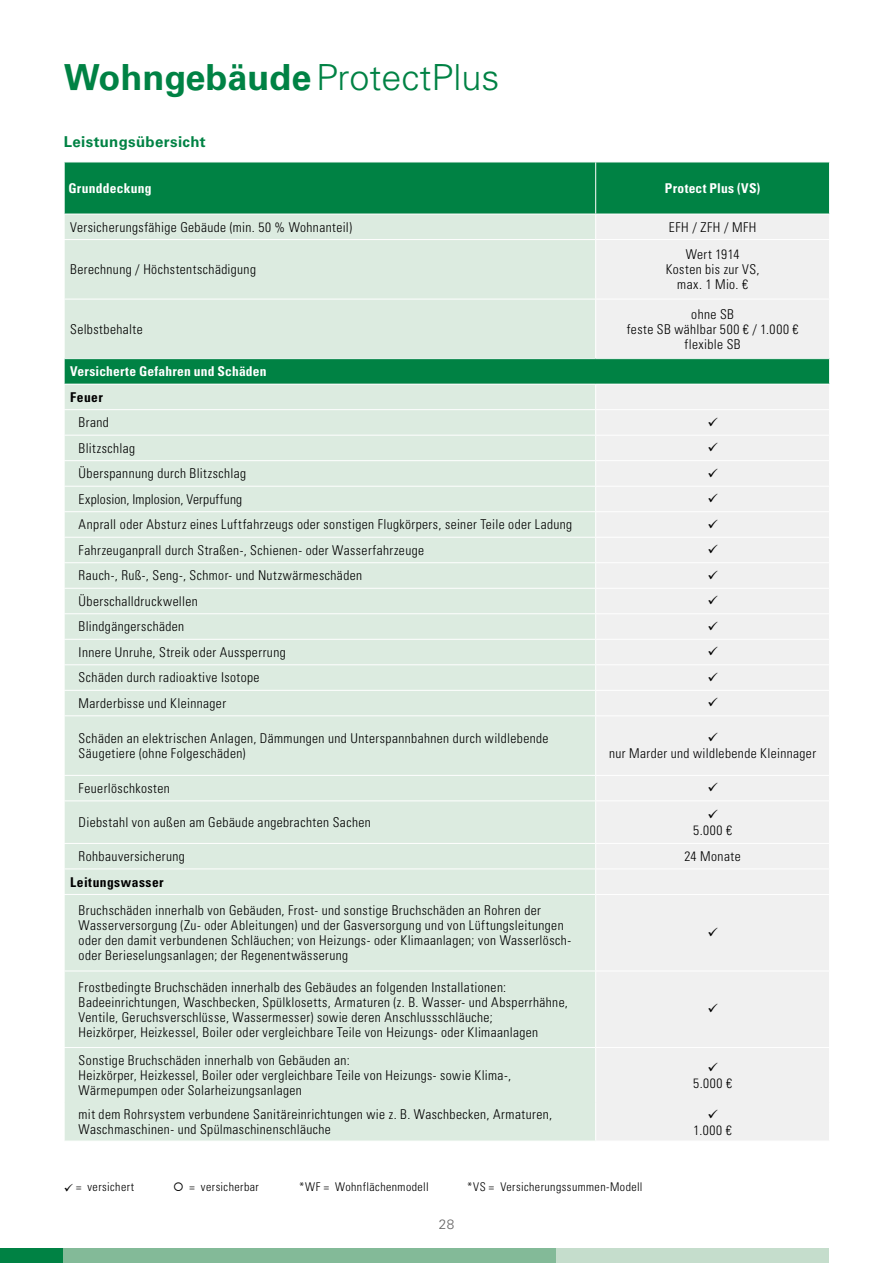
<style>
.page{position:relative;width:893px;height:1263px;background:#fff}
.page>*{position:absolute;margin:0;border:0;box-sizing:border-box;transform-origin:0 0}
.t1{font:700 36px "Univers LT Std";color:#008244}
.t2{font:700 15px "Univers LT Std";letter-spacing:.025em;color:#008244}
.t3{font:300 condensed 13.5px/15px "Univers LT Std";letter-spacing:.03em;color:#000}
.t4{font:700 condensed 13.5px "Univers LT Std";letter-spacing:.02em;color:#fff}
.t5{font:300 condensed 13.5px "Univers LT Std";letter-spacing:.01em;color:#000}
.t6{font:700 condensed 13.5px "Univers LT Std";letter-spacing:.035em;color:#000}
.t7{font:300 condensed 13.5px "Univers LT Std";letter-spacing:.05em;color:#000}
.t8{font:300 13.5px "Univers LT Std";color:#646363}
.t9{font:300 condensed 12px "Univers LT Std";letter-spacing:.035em;color:#000}
.s1{font-weight:300}
</style>
<div class="page">
<div style="left:0;top:1248px;width:64px;height:15px;background:#008244"></div>
<div style="left:64px;top:1248px;width:492px;height:15px;background:#83ba98"></div>
<div style="left:556px;top:1248px;width:273px;height:15px;background:#c5ddcc"></div>
<div style="left:65px;top:240px;width:530px;height:901px;background:#dcebe0"></div>
<div style="left:596px;top:240px;width:233px;height:900px;background:#f0f0f0"></div>
<div style="left:64px;top:359px;width:766px;height:25px;background:#008244"></div>
<svg style="left:64px;top:162px;width:766px;height:77px;background:#4da67a"></svg>
<hr style="left:64px;top:299px;width:532px;height:1px;background:#fff">
<hr style="left:596px;top:299px;width:234px;height:1px;background:#fff">
<hr style="left:64px;top:358px;width:532px;height:1px;background:#fff">
<hr style="left:596px;top:358px;width:234px;height:1px;background:#fff">
<hr style="left:64px;top:384px;width:532px;height:1px;background:#fff">
<hr style="left:596px;top:384px;width:234px;height:1px;background:#fff">
<hr style="left:64px;top:409px;width:532px;height:1px;background:#fff">
<hr style="left:596px;top:409px;width:234px;height:1px;background:#fff">
<hr style="left:64px;top:435px;width:532px;height:1px;background:#fff">
<hr style="left:596px;top:435px;width:234px;height:1px;background:#fff">
<hr style="left:64px;top:460px;width:532px;height:1px;background:#fff">
<hr style="left:596px;top:460px;width:234px;height:1px;background:#fff">
<hr style="left:64px;top:486px;width:532px;height:1px;background:#fff">
<hr style="left:596px;top:486px;width:234px;height:1px;background:#fff">
<hr style="left:64px;top:511px;width:532px;height:1px;background:#fff">
<hr style="left:596px;top:511px;width:234px;height:1px;background:#fff">
<hr style="left:64px;top:537px;width:532px;height:1px;background:#fff">
<hr style="left:596px;top:537px;width:234px;height:1px;background:#fff">
<hr style="left:64px;top:562px;width:532px;height:1px;background:#fff">
<hr style="left:596px;top:562px;width:234px;height:1px;background:#fff">
<hr style="left:64px;top:588px;width:532px;height:1px;background:#fff">
<hr style="left:596px;top:588px;width:234px;height:1px;background:#fff">
<hr style="left:64px;top:613px;width:532px;height:1px;background:#fff">
<hr style="left:596px;top:613px;width:234px;height:1px;background:#fff">
<hr style="left:64px;top:639px;width:532px;height:1px;background:#fff">
<hr style="left:596px;top:639px;width:234px;height:1px;background:#fff">
<hr style="left:64px;top:664px;width:532px;height:1px;background:#fff">
<hr style="left:596px;top:664px;width:234px;height:1px;background:#fff">
<hr style="left:64px;top:690px;width:532px;height:1px;background:#fff">
<svg style="left:64px;top:359px;width:1px;height:356px"></svg>
<hr style="left:596px;top:690px;width:234px;height:1px;background:#fff">
<svg style="left:829px;top:359px;width:1px;height:25px"></svg>
<hr style="left:64px;top:715px;width:532px;height:1px;background:#fff">
<hr style="left:596px;top:715px;width:234px;height:1px;background:#fff">
<hr style="left:64px;top:775px;width:532px;height:1px;background:#fff">
<svg style="left:64px;top:776px;width:1px;height:24px"></svg>
<hr style="left:596px;top:775px;width:234px;height:1px;background:#fff">
<hr style="left:64px;top:800px;width:532px;height:1px;background:#fff">
<hr style="left:596px;top:800px;width:234px;height:1px;background:#fff">
<hr style="left:64px;top:843px;width:532px;height:1px;background:#fff">
<hr style="left:596px;top:843px;width:234px;height:1px;background:#fff">
<hr style="left:64px;top:868px;width:532px;height:1px;background:#fff">
<svg style="left:64px;top:844px;width:1px;height:50px"></svg>
<hr style="left:596px;top:868px;width:234px;height:1px;background:#fff">
<hr style="left:64px;top:894px;width:532px;height:1px;background:#fff">
<hr style="left:596px;top:894px;width:234px;height:1px;background:#fff">
<hr style="left:64px;top:970px;width:532px;height:1px;background:#fff">
<hr style="left:596px;top:970px;width:234px;height:1px;background:#fff">
<hr style="left:64px;top:1047px;width:532px;height:1px;background:#fff">
<hr style="left:596px;top:1047px;width:234px;height:1px;background:#fff">
<svg style="left:708px;top:417px;width:9px;height:9px"></svg>
<svg style="left:708px;top:443px;width:9px;height:8px"></svg>
<svg style="left:708px;top:468px;width:9px;height:9px"></svg>
<svg style="left:708px;top:494px;width:9px;height:8px"></svg>
<svg style="left:708px;top:519px;width:9px;height:9px"></svg>
<svg style="left:708px;top:545px;width:9px;height:8px"></svg>
<svg style="left:708px;top:570px;width:9px;height:9px"></svg>
<svg style="left:708px;top:596px;width:9px;height:8px"></svg>
<svg style="left:708px;top:621px;width:9px;height:9px"></svg>
<svg style="left:708px;top:647px;width:9px;height:9px"></svg>
<svg style="left:708px;top:672px;width:9px;height:9px"></svg>
<svg style="left:708px;top:698px;width:9px;height:9px"></svg>
<svg style="left:708px;top:733px;width:9px;height:9px"></svg>
<svg style="left:708px;top:783px;width:9px;height:9px"></svg>
<svg style="left:708px;top:809px;width:9px;height:9px"></svg>
<svg style="left:708px;top:927px;width:9px;height:9px"></svg>
<svg style="left:708px;top:1004px;width:9px;height:9px"></svg>
<p class="t1" style="left:64px;top:56px;width:437px">Wohngebäude<span class="s1">ProtectPlus</span></p>
<p class="t2" style="left:64px;top:133px;width:144px">Leistungsübersicht</p>
<p class="t4" style="left:68px;top:180px;width:85px">Grunddeckung</p>
<p class="t4" style="left:665px;top:180px;width:97px">Protect Plus (VS)</p>
<p class="t3" style="left:70px;top:219px;width:283px">Versicherungsfähige Gebäude (min. 50 % Wohnanteil)</p>
<p class="t7" style="left:669px;top:219px;width:89px">EFH / ZFH / MFH</p>
<p class="t3" style="left:70px;top:262px;width:187px">Berechnung / Höchstentschädigung</p>
<p class="t3" style="left:686px;top:247px;width:55px">Wert 1914</p>
<p class="t3" style="left:666px;top:262px;width:95px">Kosten bis zur VS,</p>
<p class="t3" style="left:677px;top:277px;width:72px">max. 1 Mio. €</p>
<p class="t3" style="left:70px;top:321px;width:74px">Selbstbehalte</p>
<p class="t4" style="left:70px;top:363px;width:198px">Versicherte Gefahren und Schäden</p>
<p class="t6" style="left:70px;top:389px;width:34px">Feuer</p>
<p class="t3" style="left:79px;top:415px;width:32px">Brand</p>
<p class="t3" style="left:79px;top:441px;width:58px">Blitzschlag</p>
<p class="t3" style="left:79px;top:466px;width:169px">Überspannung durch Blitzschlag</p>
<p class="t5" style="left:79px;top:491px;width:165px">Explosion, Implosion, Verpuffung</p>
<p class="t3" style="left:79px;top:517px;width:495px">Anprall oder Absturz eines Luftfahrzeugs oder sonstigen Flugkörpers, seiner Teile oder Ladung</p>
<p class="t3" style="left:79px;top:543px;width:347px">Fahrzeuganprall durch Straßen-, Schienen- oder Wasserfahrzeuge</p>
<p class="t3" style="left:79px;top:568px;width:285px">Rauch-, Ruß-, Seng-, Schmor- und Nutzwärmeschäden</p>
<p class="t3" style="left:79px;top:594px;width:121px">Überschalldruckwellen</p>
<p class="t3" style="left:79px;top:619px;width:107px">Blindgängerschäden</p>
<p class="t3" style="left:79px;top:645px;width:209px">Innere Unruhe, Streik oder Aussperrung</p>
<p class="t3" style="left:79px;top:670px;width:182px">Schäden durch radioaktive Isotope</p>
<p class="t3" style="left:79px;top:696px;width:149px">Marderbisse und Kleinnager</p>
<p class="t3" style="left:79px;top:731px;width:471px">Schäden an elektrischen Anlagen, Dämmungen und Unterspannbahnen durch wildlebende<br>Säugetiere (ohne Folgeschäden)</p>
<p class="t3" style="left:79px;top:781px;width:93px">Feuerlöschkosten</p>
<p class="t3" style="left:79px;top:815px;width:294px">Diebstahl von außen am Gebäude angebrachten Sachen</p>
<p class="t3" style="left:691px;top:306px;width:44px">ohne SB</p>
<p class="t3" style="left:627px;top:321px;width:173px">feste SB wählbar 500 € / 1.000 €</p>
<p class="t3" style="left:685px;top:336px;width:57px">flexible SB</p>
<p class="t3" style="left:609px;top:746px;width:208px">nur Marder und wildlebende Kleinnager</p>
<p class="t3" style="left:693px;top:823px;width:40px">5.000 €</p>
<p class="t3" style="left:79px;top:849px;width:108px">Rohbauversicherung</p>
<p class="t3" style="left:685px;top:849px;width:58px">24 Monate</p>
<p class="t6" style="left:70px;top:873px;width:95px">Leitungswasser</p>
<p class="t3" style="left:79px;top:903px;width:494px">Bruchschäden innerhalb von Gebäuden, Frost- und sonstige Bruchschäden an Rohren der Wasserversorgung (Zu- oder Ableitungen) und der Gasversorgung und von Lüftungsleitungen oder den damit verbundenen Schläuchen; von Heizungs- oder Klimaanlagen; von Wasserlösch&shy;oder Berieselungsanlagen; der Regenentwässerung</p>
<p class="t3" style="left:79px;top:979px;width:429px">Frostbedingte Bruchschäden innerhalb des Gebäudes an folgenden Installationen:</p>
<p class="t3" style="left:79px;top:994px;width:491px">Badeeinrichtungen, Waschbecken, Spülklosetts, Armaturen (z. B. Wasser- und Absperrhähne,<br>Ventile, Geruchsverschlüsse, Wassermesser) sowie deren Anschlussschläuche;</p>
<p class="t3" style="left:79px;top:1024px;width:461px">Heizkörper, Heizkessel, Boiler oder vergleichbare Teile von Heizungs- oder Klimaanlagen</p>
<p class="t3" style="left:79px;top:1053px;width:273px">Sonstige Bruchschäden innerhalb von Gebäuden an:</p>
<p class="t3" style="left:79px;top:1068px;width:434px">Heizkörper, Heizkessel, Boiler oder vergleichbare Teile von Heizungs- sowie Klima-,<br>Wärmepumpen oder Solarheizungsanlagen</p>
<p class="t3" style="left:693px;top:1060px;width:40px;text-align:center">✓<br>5.000 €</p>
<p class="t3" style="left:79px;top:1107px;width:475px">mit dem Rohrsystem verbundene Sanitäreinrichtungen wie z. B. Waschbecken, Armaturen,<br>Waschmaschinen- und Spülmaschinenschläuche</p>
<p class="t3" style="left:694px;top:1107px;width:40px;text-align:center">✓<br>1.000 €</p>
<p class="t9" style="left:64px;top:1180px;width:72px">✓ = versichert</p>
<p class="t9" style="left:173px;top:1180px;width:87px">○ = versicherbar</p>
<p class="t9" style="left:299px;top:1180px;width:131px">*WF = Wohnflächenmodell</p>
<p class="t9" style="left:467px;top:1180px;width:177px">*VS = Versicherungssummen-Modell</p>
<p class="t8" style="left:439px;top:1215px;width:17px">28</p>
</div>
